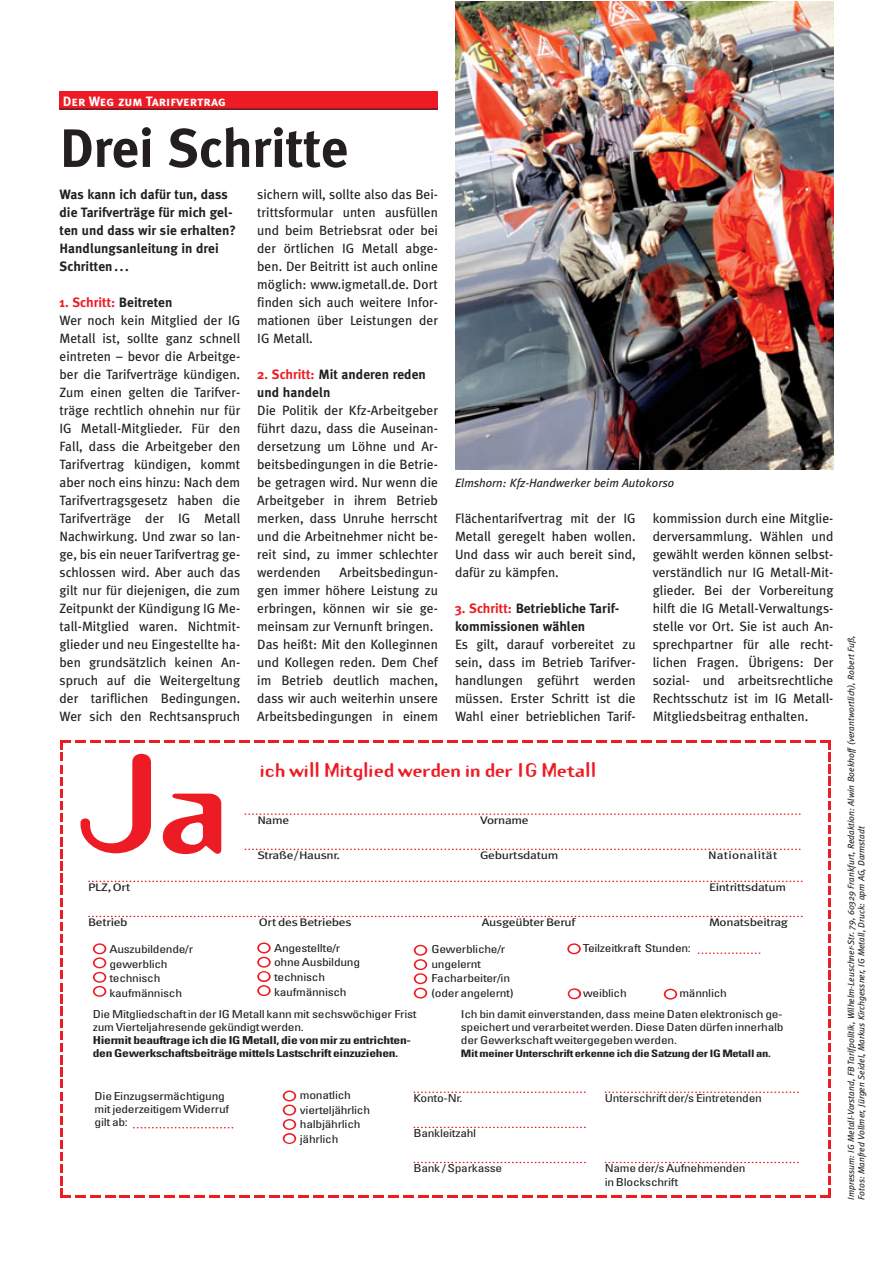
<style>
.page{position:relative;width:893px;height:1263px;background:#fff}
.page>*{position:absolute;margin:0;border:0;box-sizing:border-box;transform-origin:0 0}
.t1{font:700 124.35px "Template Gothic";color:#ed1c24;scale:1.23 1}
.t2{font:700 54px "Meta Plus";letter-spacing:-.005em;color:#231f20}
.t3{font:700 17.55px "Template Gothic";letter-spacing:-.03em;color:#ed1c24;scale:1.23 1}
.t4{font:13.5px/18px "Meta Plus";color:#231f20;text-align:justify}
.t5{font:700 13.5px/18px "Meta Plus";color:#231f20}
.t6{font:13.5px "Meta Plus Bold Caps";color:#fff}
.t7{font:italic 12px "Meta Plus";color:#231f20}
.t8{font:condensed 10.95px/14.7px "Univers";letter-spacing:-.02em;color:#231f20;scale:1.23 1}
.t9{font:10.95px "Meta Plus";letter-spacing:-.025em;color:#231f20;scale:1.23 1}
.t10{font:700 condensed 10.95px/13.2px "Univers";letter-spacing:-.02em;color:#231f20;scale:1.23 1}
.t11{font:10.95px "Meta Plus";letter-spacing:.015em;color:#231f20;scale:1.23 1}
.t12{font:700 condensed 10.2px "Univers";letter-spacing:-.025em;color:#231f20;scale:1.23 1}
.t13{font:italic 9px/10.5px "Meta Plus";color:#231f20}
.s1{font-weight:700;color:#ed1c24}
.s2{font-weight:700}
.s3{color:#ed1c24}
</style>
<div class="page">
<div style="left:60px;top:91px;width:378px;height:18px;background:#ed1c24"></div>
<hr style="left:60px;top:109px;width:378px;height:1px;background:#231f20">
<svg style="left:60px;top:740px;width:771px;height:457px"></svg>
<img style="left:455px;top:1px;width:378px;height:468px">
<p class="t6" style="left:63px;top:93px;width:164px">Der Weg zum Tarifvertrag</p>
<h2 class="t2" style="left:60px;top:126px;width:290px">Drei Schritte</h2>
<p class="t5" style="left:60px;top:186px;width:178px">Was kann ich dafür tun, dass die Tarifverträge für mich gel&shy;ten und dass wir sie erhalten?<br>Handlungsanleitung in drei<br>Schritten . . .</p>
<p class="t4" style="left:60px;top:294px;width:182px;text-align:left"><span class="s1">1. Schritt:</span> <span class="s2">Beitreten<br></span>Wer noch kein Mitglied der IG<br>Metall ist, sollte ganz schnell eintreten – bevor die Arbeitge&shy;ber die Tarifverträge kündigen.<br>Zum einen gelten die Tarifver&shy;träge rechtlich ohnehin nur für<br>IG Metall-Mitglieder. Für den<br>Fall, dass die Arbeitgeber den<br>Tarifvertrag kündigen, kommt aber noch eins hinzu: Nach dem<br>Tarifvertragsgesetz haben die<br>Tarifverträge der IG Metall<br>Nachwirkung. Und zwar so lan&shy;ge, bis ein neuer Tarifvertrag ge&shy;schlossen wird. Aber auch das gilt nur für diejenigen, die zum<br>Zeitpunkt der Kündigung IG Me&shy;tall-Mitglied waren. Nichtmit&shy;glieder und neu Eingestellte ha&shy;ben grundsätzlich keinen An&shy;spruch auf die Weitergeltung der tariflichen Bedingungen.<br>Wer sich den Rechtsanspruch</p>
<p class="t4" style="left:257px;top:186px;width:182px">sichern will, sollte also das Bei&shy;trittsformular unten ausfüllen und beim Betriebsrat oder bei der örtlichen IG Metall abge&shy;ben. Der Beitritt ist auch online möglich: www.igmetall.de. Dort finden sich auch weitere Infor&shy;mationen über Leistungen der IG Metall.</p>
<p class="t5" style="left:257px;top:366px;width:170px"><span class="s3">2. Schritt:</span> Mit anderen reden und handeln</p>
<p class="t4" style="left:257px;top:402px;width:182px">Die Politik der Kfz-Arbeitgeber führt dazu, dass die Auseinan&shy;dersetzung um Löhne und Ar&shy;beitsbedingungen in die Betrie&shy;be getragen wird. Nur wenn die Arbeitgeber in ihrem Betrieb merken, dass Unruhe herrscht und die Arbeitnehmer nicht be&shy;reit sind, zu immer schlechter werdenden</p>
<p class="t4" style="left:257px;top:564px;width:182px;text-align:left;text-indent:82px">Arbeitsbedingun&shy;gen immer höhere Leistung zu erbringen, können wir sie ge&shy;meinsam zur Vernunft bringen.<br>Das heißt: Mit den Kolleginnen und Kollegen reden. Dem Chef im Betrieb deutlich machen, dass wir auch weiterhin unsere<br>Arbeitsbedingungen in einem</p>
<p class="t7" style="left:455px;top:478px;width:221px">Elmshorn: Kfz-Handwerker beim Autokorso</p>
<p class="t4" style="left:455px;top:510px;width:182px">Flächentarifvertrag mit der IG Metall geregelt haben wollen.<br>Und dass wir auch bereit sind, dafür zu kämpfen.</p>
<p class="t5" style="left:455px;top:600px;width:166px"><span class="s3">3. Schritt:</span> Betriebliche Tarif&shy;kommissionen wählen</p>
<p class="t4" style="left:455px;top:636px;width:182px">Es gilt, darauf vorbereitet zu sein, dass im Betrieb Tarifver&shy;handlungen geführt werden müssen. Erster Schritt ist die Wahl einer betrieblichen Tarif-</p>
<p class="t4" style="left:653px;top:510px;width:182px">kommission durch eine Mitglie&shy;derversammlung. Wählen und gewählt werden können selbst&shy;verständlich nur IG Metall-Mit&shy;glieder. Bei der Vorbereitung hilft die IG Metall-Verwaltungs&shy;stelle vor Ort. Sie ist auch An&shy;sprechpartner für alle recht&shy;lichen Fragen. Übrigens: Der sozial- und arbeitsrechtliche Rechtsschutz ist im IG Metall-Mitgliedsbeitrag enthalten.</p>
<h1 class="t1" style="left:80px;top:752px;width:125px">Ja</h1>
<p class="t3" style="left:259px;top:763px;width:276px">ich will Mitglied werden in der IG Metall</p>
<p class="t9" style="left:257px;top:815px;width:27px">Name</p>
<p class="t9" style="left:480px;top:815px;width:41px">Vorname</p>
<p class="t9" style="left:257px;top:851px;width:69px">Straße/Hausnr.</p>
<p class="t9" style="left:480px;top:851px;width:65px">Geburtsdatum</p>
<p class="t11" style="left:708px;top:851px;width:58px">Nationalität</p>
<p class="t9" style="left:88px;top:883px;width:36px">PLZ, Ort</p>
<p class="t9" style="left:709px;top:883px;width:64px">Eintrittsdatum</p>
<p class="t9" style="left:88px;top:918px;width:34px">Betrieb</p>
<p class="t9" style="left:259px;top:918px;width:77px">Ort des Betriebes</p>
<p class="t9" style="left:482px;top:918px;width:78px">Ausgeübter Beruf</p>
<p class="t9" style="left:709px;top:918px;width:66px">Monatsbeitrag</p>
<p class="t8" style="left:109px;top:943px;width:70px">Auszubildende/r gewerblich technisch kaufmännisch</p>
<p class="t8" style="left:274px;top:941px;width:72px">Angestellte/r ohne Ausbildung technisch kaufmännisch</p>
<p class="t8" style="left:93px;top:1008px;width:265px;line-height:13.2px">Die Mitgliedschaft in der IG Metall kann mit sechswöchiger Frist zum Vierteljahresende gekündigt werden.</p>
<p class="t10" style="left:93px;top:1035px;width:260px">Hiermit beauftrage ich die IG Metall, die von mir zu entrichten&shy;den Gewerkschaftsbeiträge mittels Lastschrift einzuziehen.</p>
<p class="t8" style="left:431px;top:943px;width:68px">Gewerbliche/r ungelernt<br>Facharbeiter/in (oder angelernt)</p>
<p class="t8" style="left:583px;top:941px;width:90px">Teilzeitkraft Stunden:</p>
<p class="t8" style="left:583px;top:986px;width:37px">weiblich</p>
<p class="t8" style="left:679px;top:987px;width:40px">männlich</p>
<p class="t8" style="left:461px;top:1008px;width:264px;line-height:13.2px;text-align:justify">Ich bin damit einverstanden, dass meine Daten elektronisch ge&shy;speichert und verarbeitet werden. Diese Daten dürfen innerhalb der Gewerkschaft weitergegeben werden.</p>
<p class="t12" style="left:461px;top:1049px;width:254px">Mit meiner Unterschrift erkenne ich die Satzung der IG Metall an.</p>
<p class="t8" style="left:95px;top:1090px;width:111px;line-height:13.2px">Die Einzugsermächtigung mit jederzeitigem Widerruf gilt ab:</p>
<p class="t8" style="left:300px;top:1089px;width:59px">monatlich vierteljährlich halbjährlich jährlich</p>
<p class="t8" style="left:413px;top:1092px;width:41px">Konto-Nr.</p>
<p class="t8" style="left:413px;top:1127px;width:53px">Bankleitzahl</p>
<p class="t8" style="left:413px;top:1162px;width:74px">Bank / Sparkasse</p>
<p class="t8" style="left:605px;top:1092px;width:129px">Unterschrift der/s Eintretenden</p>
<p class="t8" style="left:605px;top:1163px;width:116px;line-height:13.2px">Name der/s Aufnehmenden in Blockschrift</p>
<p class="t13" style="left:846px;top:1200px;width:566px;rotate:-90deg">Impressum: IG Metall-Vorstand, FB Tarifpolitik, Wilhelm-Leuschner-Str. 79, 60329 Frankfurt, Redaktion: Alwin Boekhoff (verantwortlich), Robert Fuß,<br>Fotos: Manfred Vollmer, Jürgen Seidel, Markus Kirchgessner, IG Metall, Druck: apm AG, Darmstadt</p>
</div>
